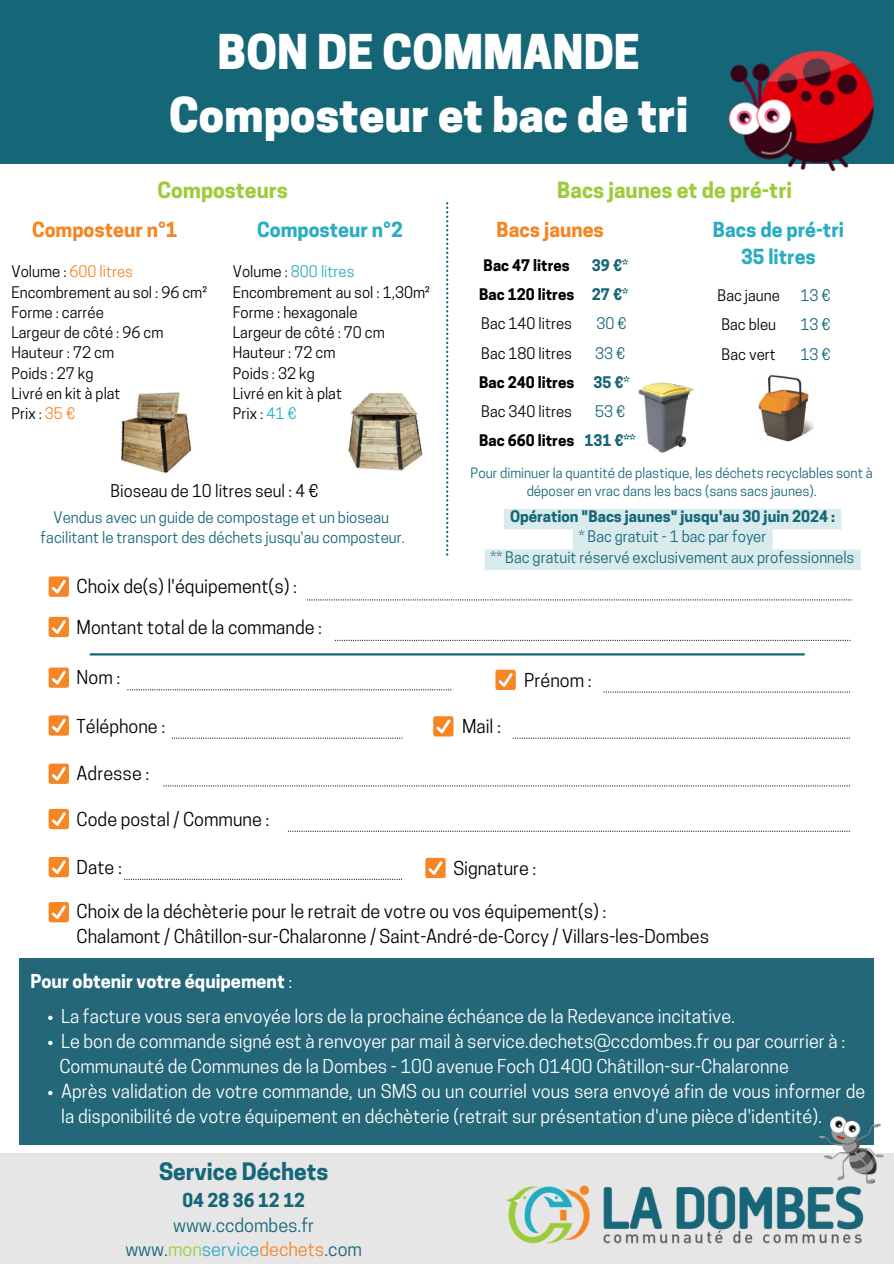
<style>
.page{position:relative;width:894px;height:1264px;background:#fff}
.page>*{position:absolute;margin:0;border:0;box-sizing:border-box;transform-origin:0 0}
.t1{font:800 45px "Cooper Hewitt";color:#fff}
.t2{font:700 22.5px "Cooper Hewitt";color:#156677}
.t3{font:700 21px "Cooper Hewitt";color:#9dcb3b}
.t4{font:700 19.5px "Cooper Hewitt";color:#2aacc1}
.t5{font:700 19.5px "Cooper Hewitt";color:#f68523}
.t6{font:18px/25px "Cooper Hewitt";color:#fff}
.t7{font:18px "Cooper Hewitt";color:#000}
.t8{font:18px "Cooper Hewitt";color:#156677}
.t9{font:700 18px "Cooper Hewitt";color:#fff}
.t10{font:700 18px "Cooper Hewitt";color:#156677}
.t11{font:16.5px "Cooper Hewitt";color:#000}
.t12{font:15px "Cooper Hewitt";color:#000}
.t13{font:15px "Cooper Hewitt";color:#156677}
.t14{font:700 15px "Cooper Hewitt";color:#156677}
.t15{font:700 15px "Cooper Hewitt";color:#000}
.t16{font:15px "Cooper Hewitt";color:#f68523}
.t17{font:15px "Cooper Hewitt";color:#2aacc1}
.t18{font:13.5px/18px "Cooper Hewitt";color:#156677;text-align:center}
.s1{color:#000}
.s2{color:#f68523}
.s3{color:#2aacc1}
.s4{font-weight:400}
.s5{color:#9dcb3b}
</style>
<div class="page">
<div style="left:1px;top:0;width:892px;height:163px;background:#156677"></div>
<div style="left:0;top:1153px;width:893px;height:110px;background:#e6e6e7"></div>
<img style="left:450px;top:1144px;width:413px;height:100px">
<div style="left:20px;top:958px;width:853px;height:186px;background:#236778"></div>
<svg style="left:127px;top:689px;width:324px;height:1px"></svg>
<div style="left:49px;top:667px;width:20px;height:20px;background:#f68523;border-radius:2px"></div>
<svg style="left:52px;top:670px;width:14px;height:14px"></svg>
<svg style="left:603px;top:691px;width:245px;height:1px"></svg>
<div style="left:495px;top:669px;width:20px;height:21px;background:#f68523;border-radius:2px"></div>
<svg style="left:498px;top:673px;width:14px;height:13px"></svg>
<svg style="left:172px;top:737px;width:230px;height:1px"></svg>
<div style="left:49px;top:715px;width:20px;height:20px;background:#f68523;border-radius:2px"></div>
<svg style="left:52px;top:718px;width:14px;height:14px"></svg>
<svg style="left:512px;top:737px;width:336px;height:1px"></svg>
<div style="left:433px;top:716px;width:20px;height:20px;background:#f68523;border-radius:2px"></div>
<svg style="left:436px;top:719px;width:14px;height:14px"></svg>
<svg style="left:163px;top:785px;width:686px;height:1px"></svg>
<div style="left:49px;top:763px;width:20px;height:21px;background:#f68523;border-radius:2px"></div>
<svg style="left:52px;top:767px;width:14px;height:13px"></svg>
<svg style="left:288px;top:830px;width:561px;height:1px"></svg>
<div style="left:49px;top:809px;width:20px;height:20px;background:#f68523;border-radius:2px"></div>
<svg style="left:52px;top:812px;width:14px;height:14px"></svg>
<svg style="left:124px;top:878px;width:278px;height:1px"></svg>
<div style="left:49px;top:857px;width:20px;height:20px;background:#f68523;border-radius:2px"></div>
<svg style="left:52px;top:860px;width:14px;height:14px"></svg>
<svg style="left:446px;top:202px;width:2px;height:353px"></svg>
<hr style="left:90px;top:653px;width:713px;height:2px;background:#156677">
<svg style="left:48px;top:1015px;width:5px;height:5px"></svg>
<svg style="left:48px;top:1040px;width:5px;height:5px"></svg>
<svg style="left:48px;top:1090px;width:5px;height:5px"></svg>
<img style="left:771px;top:1062px;width:113px;height:159px">
<div style="left:425px;top:857px;width:20px;height:21px;background:#f68523;border-radius:2px"></div>
<svg style="left:428px;top:861px;width:14px;height:13px"></svg>
<div style="left:49px;top:902px;width:20px;height:20px;background:#f68523;border-radius:2px"></div>
<svg style="left:52px;top:905px;width:14px;height:14px"></svg>
<img style="left:348px;top:393px;width:75px;height:78px">
<img style="left:709px;top:50px;width:184px;height:122px">
<img style="left:121px;top:392px;width:71px;height:82px">
<div style="left:49px;top:576px;width:20px;height:20px;background:#f68523;border-radius:2px"></div>
<svg style="left:52px;top:579px;width:14px;height:14px"></svg>
<svg style="left:306px;top:599px;width:545px;height:1px"></svg>
<img style="left:638px;top:382px;width:56px;height:71px">
<img style="left:758px;top:374px;width:55px;height:67px">
<div style="left:49px;top:617px;width:20px;height:20px;background:#f68523;border-radius:2px"></div>
<svg style="left:52px;top:620px;width:14px;height:14px"></svg>
<svg style="left:335px;top:639px;width:515px;height:2px"></svg>
<svg style="left:484px;top:509px;width:376px;height:61px"></svg>
<p class="t1" style="left:217px;top:35px;width:424px">BON DE COMMANDE</p>
<p class="t1" style="left:169px;top:98px;width:520px">Composteur et bac de tri</p>
<p class="t3" style="left:157px;top:182px;width:132px">Composteurs</p>
<p class="t5" style="left:32px;top:222px;width:147px">Composteur n°1</p>
<p class="t16" style="left:12px;top:266px;width:123px"><span class="s1">Volume :</span> 600 litres</p>
<p class="t12" style="left:12px;top:286px;width:197px">Encombrement au sol : 96 cm²</p>
<p class="t12" style="left:12px;top:306px;width:94px">Forme : carrée</p>
<p class="t12" style="left:12px;top:327px;width:153px">Largeur de côté : 96 cm</p>
<p class="t12" style="left:12px;top:347px;width:104px">Hauteur : 72 cm</p>
<p class="t12" style="left:12px;top:367px;width:83px">Poids : 27 kg</p>
<p class="t12" style="left:12px;top:387px;width:110px">Livré en kit à plat</p>
<p class="t12" style="left:12px;top:408px;width:65px">Prix : <span class="s2">35 €</span></p>
<p class="t4" style="left:257px;top:222px;width:147px">Composteur n°2</p>
<p class="t17" style="left:233px;top:266px;width:123px"><span class="s1">Volume :</span> 800 litres</p>
<p class="t12" style="left:233px;top:286px;width:198px">Encombrement au sol : 1,30m²</p>
<p class="t12" style="left:233px;top:306px;width:126px">Forme : hexagonale</p>
<p class="t12" style="left:233px;top:327px;width:153px">Largeur de côté : 70 cm</p>
<p class="t12" style="left:233px;top:347px;width:104px">Hauteur : 72 cm</p>
<p class="t12" style="left:233px;top:367px;width:83px">Poids : 32 kg</p>
<p class="t12" style="left:233px;top:387px;width:110px">Livré en kit à plat</p>
<p class="t12" style="left:233px;top:408px;width:65px">Prix : <span class="s3">41 €</span></p>
<p class="t11" style="left:110px;top:484px;width:209px">Bioseau de 10 litres seul : 4 €</p>
<p class="t13" style="left:54px;top:511px;width:337px">Vendus avec un guide de compostage et un bioseau</p>
<p class="t13" style="left:41px;top:531px;width:366px">facilitant le transport des déchets jusqu'au composteur.</p>
<p class="t7" style="left:77px;top:579px;width:222px">Choix de(s) l'équipement(s) :</p>
<p class="t7" style="left:77px;top:620px;width:247px">Montant total de la commande :</p>
<p class="t7" style="left:77px;top:670px;width:45px">Nom :</p>
<p class="t7" style="left:77px;top:719px;width:90px">Téléphone :</p>
<p class="t7" style="left:77px;top:767px;width:74px">Adresse :</p>
<p class="t3" style="left:557px;top:182px;width:236px">Bacs jaunes et de pré-tri</p>
<p class="t5" style="left:496px;top:222px;width:109px">Bacs jaunes</p>
<p class="t15" style="left:483px;top:259px;width:88px">Bac 47 litres</p>
<p class="t15" style="left:479px;top:289px;width:97px">Bac 120 litres</p>
<p class="t12" style="left:481px;top:318px;width:92px">Bac 140 litres</p>
<p class="t12" style="left:481px;top:347px;width:92px">Bac 180 litres</p>
<p class="t15" style="left:479px;top:376px;width:97px">Bac 240 litres</p>
<p class="t12" style="left:481px;top:406px;width:92px">Bac 340 litres</p>
<p class="t15" style="left:479px;top:435px;width:97px">Bac 660 litres</p>
<p class="t4" style="left:712px;top:222px;width:133px">Bacs de pré-tri</p>
<p class="t4" style="left:740px;top:249px;width:76px">35 litres</p>
<p class="t12" style="left:717px;top:290px;width:64px">Bac jaune</p>
<p class="t12" style="left:721px;top:319px;width:56px">Bac bleu</p>
<p class="t12" style="left:721px;top:348px;width:56px">Bac vert</p>
<p class="t14" style="left:591px;top:259px;width:38px">39 €*</p>
<p class="t14" style="left:591px;top:289px;width:38px">27 €*</p>
<p class="t13" style="left:596px;top:318px;width:32px">30€</p>
<p class="t13" style="left:595px;top:347px;width:32px">33€</p>
<p class="t14" style="left:593px;top:376px;width:38px">35 €*</p>
<p class="t13" style="left:595px;top:406px;width:32px">53€</p>
<p class="t14" style="left:584px;top:435px;width:53px">131 €**</p>
<p class="t13" style="left:800px;top:290px;width:32px">13€</p>
<p class="t13" style="left:800px;top:319px;width:32px">13€</p>
<p class="t13" style="left:800px;top:348px;width:32px">13€</p>
<p class="t18" style="left:470px;top:466px;width:403px">Pour diminuer la quantité de plastique, les déchets recyclables sont à déposer en vrac dans les bacs (sans sacs jaunes).</p>
<p class="t14" style="left:510px;top:511px;width:326px">Opération "Bacs jaunes" jusqu'au 30 juin 2024 :</p>
<p class="t13" style="left:578px;top:531px;width:189px">* Bac gratuit - 1 bac par foyer</p>
<p class="t13" style="left:490px;top:551px;width:365px">** Bac gratuit réservé exclusivement aux professionnels</p>
<p class="t7" style="left:462px;top:719px;width:40px">Mail :</p>
<p class="t7" style="left:524px;top:673px;width:69px">Prénom :</p>
<p class="t7" style="left:77px;top:812px;width:194px">Code postal / Commune :</p>
<p class="t7" style="left:77px;top:860px;width:47px">Date :</p>
<p class="t7" style="left:453px;top:861px;width:85px">Signature :</p>
<p class="t7" style="left:77px;top:904px;width:531px">Choix de la déchèterie pour le retrait de votre ou vos équipement(s) :</p>
<p class="t7" style="left:77px;top:929px;width:633px">Chalamont / Châtillon-sur-Chalaronne / Saint-André-de-Corcy / Villars-les-Dombes</p>
<p class="t9" style="left:31px;top:974px;width:263px">Pour obtenir votre équipement <span class="s4">:</span></p>
<p class="t6" style="left:61px;top:1005px;width:675px">La facture vous sera envoyée lors de la prochaine échéance de la Redevance incitative.</p>
<p class="t6" style="left:61px;top:1030px;width:785px">Le bon de commande signé est à renvoyer par mail à service.dechets@ccdombes.fr ou par courrier à :</p>
<p class="t6" style="left:61px;top:1080px;width:805px">Après validation de votre commande, un SMS ou un courriel vous sera envoyé afin de vous informer de la disponibilité de votre équipement en déchèterie (retrait sur présentation d'une pièce d'identité).</p>
<p class="t6" style="left:59px;top:1055px;width:730px">Communauté de Communes de la Dombes - 100 avenue Foch 01400 Châtillon-sur-Chalaronne</p>
<p class="t2" style="left:159px;top:1162px;width:171px">Service Déchets</p>
<p class="t10" style="left:182px;top:1193px;width:124px">04 28 36 12 12</p>
<p class="t8" style="left:173px;top:1217px;width:143px">www.ccdombes.fr</p>
<p class="t8" style="left:125px;top:1242px;width:238px">www.<span class="s5">mon</span><span class="s3">service</span><span class="s2">dechets</span>.com</p>
</div>
